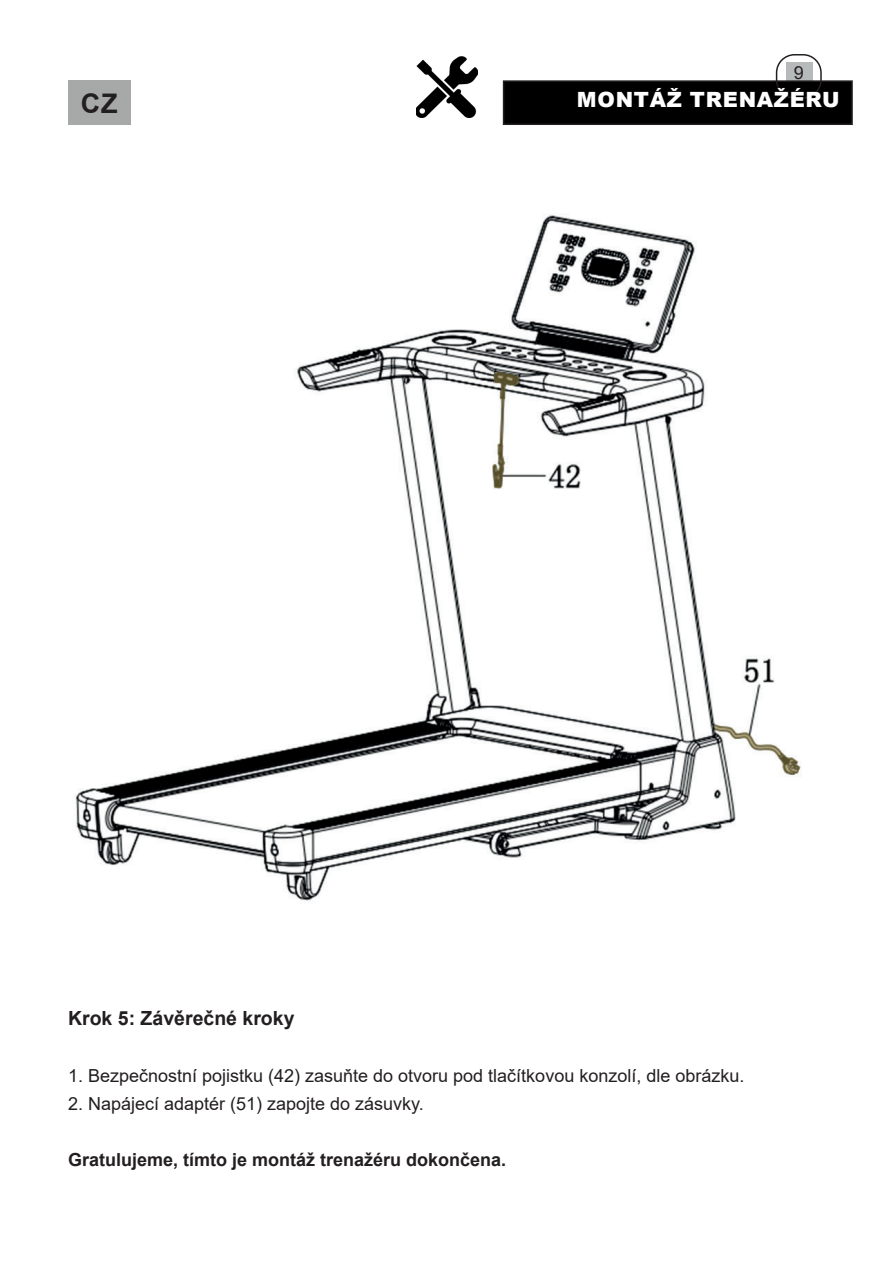
<style>
.page{position:relative;width:893px;height:1263px;background:#fff}
.page>*{position:absolute;margin:0;border:0;box-sizing:border-box;transform-origin:0 0}
.t1{font:700 27px "Arial";color:#231f20}
.t2{font:900 21px "Arial";letter-spacing:.035em;color:#fff}
.t3{font:700 19.5px "Arial";color:#231f20}
.t4{font:18px "Arial";color:#231f20}
.t5{font:700 18px "Arial";color:#231f20}
</style>
<div class="page">
<div style="left:786px;top:62px;width:26px;height:21px;background:#b7baba"></div>
<div style="left:504px;top:81px;width:348px;height:43px;background:#000001"></div>
<div style="left:503px;top:80px;width:350px;height:45px;border:2px solid #231f20"></div>
<div style="left:776px;top:54px;width:46px;height:45px;border:2px solid #231f20;border-radius:18px"></div>
<img style="left:416px;top:56px;width:61px;height:61px">
<div style="left:68px;top:80px;width:63px;height:45px;background:#a7a9a9"></div>
<img style="left:75px;top:214px;width:726px;height:687px">
<p class="t4" style="left:794px;top:60px;width:12px">9</p>
<h1 class="t1" style="left:81px;top:84px;width:38px">CZ</h1>
<p class="t2" style="left:577px;top:84px;width:264px">MONTÁŽ TRENAŽÉRU</p>
<p class="t3" style="left:68px;top:1005px;width:228px">Krok 5: Závěrečné kroky</p>
<p class="t4" style="left:68px;top:1063px;width:678px">1. Bezpečnostní pojistku (42) zasuňte do otvoru pod tlačítkovou konzolí, dle obrázku.</p>
<p class="t4" style="left:68px;top:1091px;width:357px">2. Napájecí adaptér (51) zapojte do zásuvky.</p>
<p class="t5" style="left:68px;top:1146px;width:440px">Gratulujeme, tímto je montáž trenažéru dokončena.</p>
</div>
